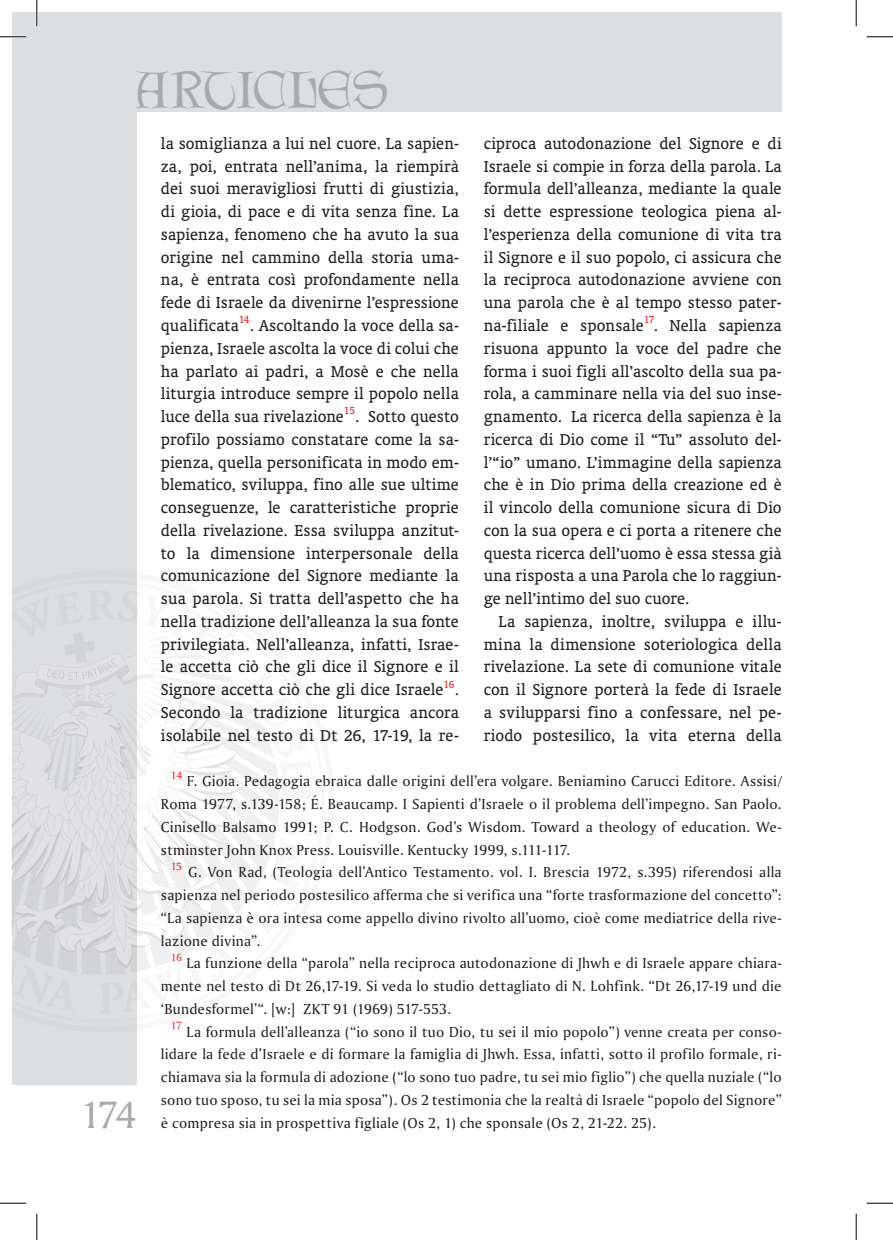
<style>
.page{position:relative;width:893px;height:1240px;background:#fff}
.page>*{position:absolute;margin:0;border:0;box-sizing:border-box;transform-origin:0 0}
.t1{font:46.55px "Lettergical PL";color:#a8a9ad}
.t2{font:36.75px "Amerigo PL";color:#a8a9ad}
.art-TEKST{font:15.75px/22.8px "Oranda PL";letter-spacing:.005em;color:#231f20;text-align:justify}
.art-przypis{font:14px/22.8px "Amerigo PL";letter-spacing:.015em;color:#231f20;text-align:justify}
.art-TEKST-2{font:10.15px "Oranda PL";letter-spacing:-.035em;color:#ee1d23}
.art-przypis-2{font:10.15px "Amerigo PL";letter-spacing:-.025em;color:#ee1d23}
</style>
<div class="page">
<div style="left:12px;top:12px;width:124px;height:1071px;background:#dddee0"></div>
<div style="left:12px;top:12px;width:769px;height:99px;background:#dddee0"></div>
<svg style="left:12px;top:589px;width:267px;height:424px"></svg>
<hr style="left:0;top:36px;width:26px;height:2px;background:#fff">
<hr style="left:36px;top:0;width:2px;height:26px;background:#fff">
<svg style="left:0;top:36px;width:26px;height:1px"></svg>
<svg style="left:866px;top:36px;width:26px;height:1px"></svg>
<svg style="left:0;top:1202px;width:26px;height:1px"></svg>
<svg style="left:866px;top:1202px;width:26px;height:1px"></svg>
<svg style="left:36px;top:0;width:1px;height:26px"></svg>
<svg style="left:36px;top:1213px;width:1px;height:26px"></svg>
<svg style="left:855px;top:0;width:1px;height:26px"></svg>
<svg style="left:855px;top:1213px;width:1px;height:26px"></svg>
<h1 class="t1" style="left:136px;top:61px;width:254px">ARTICLES</h1>
<p class="art-TEKST" style="left:161px;top:132px;width:299px">la somiglianza a lui nel cuore. La sapien&shy;za, poi, entrata nell’anima, la riempirà dei suoi meravigliosi frutti di giustizia, di gioia, di pace e di vita senza fine. La sapienza, fenomeno che ha avuto la sua origine nel cammino della storia uma&shy;na, è entrata così profondamente nella fede di Israele da divenirne l’espressione qualificata</p>
<p class="art-TEKST-2" style="left:239px;top:313px;width:12px">14</p>
<p class="art-TEKST" style="left:161px;top:314px;width:299px;text-indent:89px">. Ascoltando la voce della sa&shy;pienza, Israele ascolta la voce di colui che ha parlato ai padri, a Mosè e che nella liturgia introduce sempre il popolo nella luce della sua rivelazione</p>
<p class="art-TEKST-2" style="left:344px;top:404px;width:13px">15</p>
<p class="art-TEKST" style="left:161px;top:405px;width:299px;text-indent:194px">. Sotto questo profilo possiamo constatare come la sa&shy;pienza, quella personificata in modo em&shy;blematico, sviluppa, fino alle sue ultime conseguenze, le caratteristiche proprie della rivelazione. Essa sviluppa anzitut&shy;to la dimensione interpersonale della comunicazione del Signore mediante la sua parola. Si tratta dell’aspetto che ha nella tradizione dell’alleanza la sua fonte privilegiata. Nell’alleanza, infatti, Israe&shy;le accetta ciò che gli dice il Signore e il Signore accetta ciò che gli dice Israele</p>
<p class="art-TEKST-2" style="left:443px;top:677px;width:12px">16</p>
<p class="art-TEKST" style="left:161px;top:678px;width:299px;text-indent:293px">.<br>Secondo la tradizione liturgica ancora isolabile nel testo di Dt 26, 17-19, la re-</p>
<p class="art-TEKST" style="left:483px;top:132px;width:299px">ciproca autodonazione del Signore e di Israele si compie in forza della parola. La formula dell’alleanza, mediante la quale si dette espressione teologica piena al&shy;l’esperienza della comunione di vita tra il Signore e il suo popolo, ci assicura che la reciproca autodonazione avviene con una parola che è al tempo stesso pater&shy;na-filiale e sponsale</p>
<p class="art-TEKST-2" style="left:643px;top:313px;width:12px">17</p>
<p class="art-TEKST" style="left:483px;top:314px;width:299px;text-indent:170px">. Nella sapienza risuona appunto la voce del padre che forma i suoi figli all’ascolto della sua pa&shy;rola, a camminare nella via del suo inse&shy;gnamento. La ricerca della sapienza è la ricerca di Dio come il “Tu” assoluto del&shy;l’“io” umano. L’immagine della sapienza che è in Dio prima della creazione ed è il vincolo della comunione sicura di Dio con la sua opera e ci porta a ritenere che questa ricerca dell’uomo è essa stessa già una risposta a una Parola che lo raggiun&shy;ge nell’intimo del suo cuore.</p>
<p class="art-TEKST" style="left:483px;top:609px;width:299px;text-indent:15px">La sapienza, inoltre, sviluppa e illu&shy;mina la dimensione soteriologica della rivelazione. La sete di comunione vitale con il Signore porterà la fede di Israele a svilupparsi fino a confessare, nel pe&shy;riodo postesilico, la vita eterna della</p>
<h2 class="t2" style="left:80px;top:1089px;width:57px">174</h2>
<p class="art-przypis-2" style="left:171px;top:768px;width:13px">14</p>
<p class="art-przypis" style="left:161px;top:769px;width:622px;text-indent:26px">F. Gioia. Pedagogia ebraica dalle origini dell’era volgare. Beniamino Carucci Editore. Assisi/ Roma 1977, s.139-158; É. Beaucamp. I Sapienti d’Israele o il problema dell’impegno. San Paolo.<br>Cinisello Balsamo 1991; P. C. Hodgson. God’s Wisdom. Toward a theology of education. We&shy;stminster John Knox Press. Louisville. Kentucky 1999, s.111-117.</p>
<p class="art-przypis-2" style="left:171px;top:859px;width:13px">15</p>
<p class="art-przypis" style="left:161px;top:860px;width:622px;text-indent:27px">G. Von Rad, (Teologia dell’Antico Testamento. vol. I. Brescia 1972, s.395) riferendosi alla sapienza nel periodo postesilico afferma che si verifica una “forte trasformazione del concetto”: “La sapienza è ora intesa come appello divino rivolto all’uomo, cioè come mediatrice della rive&shy;lazione divina”.</p>
<p class="art-przypis-2" style="left:171px;top:950px;width:13px">16</p>
<p class="art-przypis" style="left:161px;top:951px;width:622px;text-indent:25px">La funzione della “parola” nella reciproca autodonazione di Jhwh e di Israele appare chiara&shy;mente nel testo di Dt 26,17-19. Si veda lo studio dettagliato di N. Lohfink. “Dt 26,17-19 und die ‘Bundesformel’“. [w:] ZKT 91 (1969) 517-553.</p>
<p class="art-przypis-2" style="left:171px;top:1018px;width:12px">17</p>
<p class="art-przypis" style="left:161px;top:1019px;width:622px;text-indent:26px">La formula dell’alleanza (“io sono il tuo Dio, tu sei il mio popolo”) venne creata per conso&shy;lidare la fede d’Israele e di formare la famiglia di Jhwh. Essa, infatti, sotto il profilo formale, ri&shy;chiamava sia la formula di adozione (“lo sono tuo padre, tu sei mio figlio”) che quella nuziale (“lo sono tuo sposo, tu sei la mia sposa”). Os 2 testimonia che la realtà di Israele “popolo del Signore” è compresa sia in prospettiva figliale (Os 2, 1) che sponsale (Os 2, 21-22. 25).</p>
</div>
